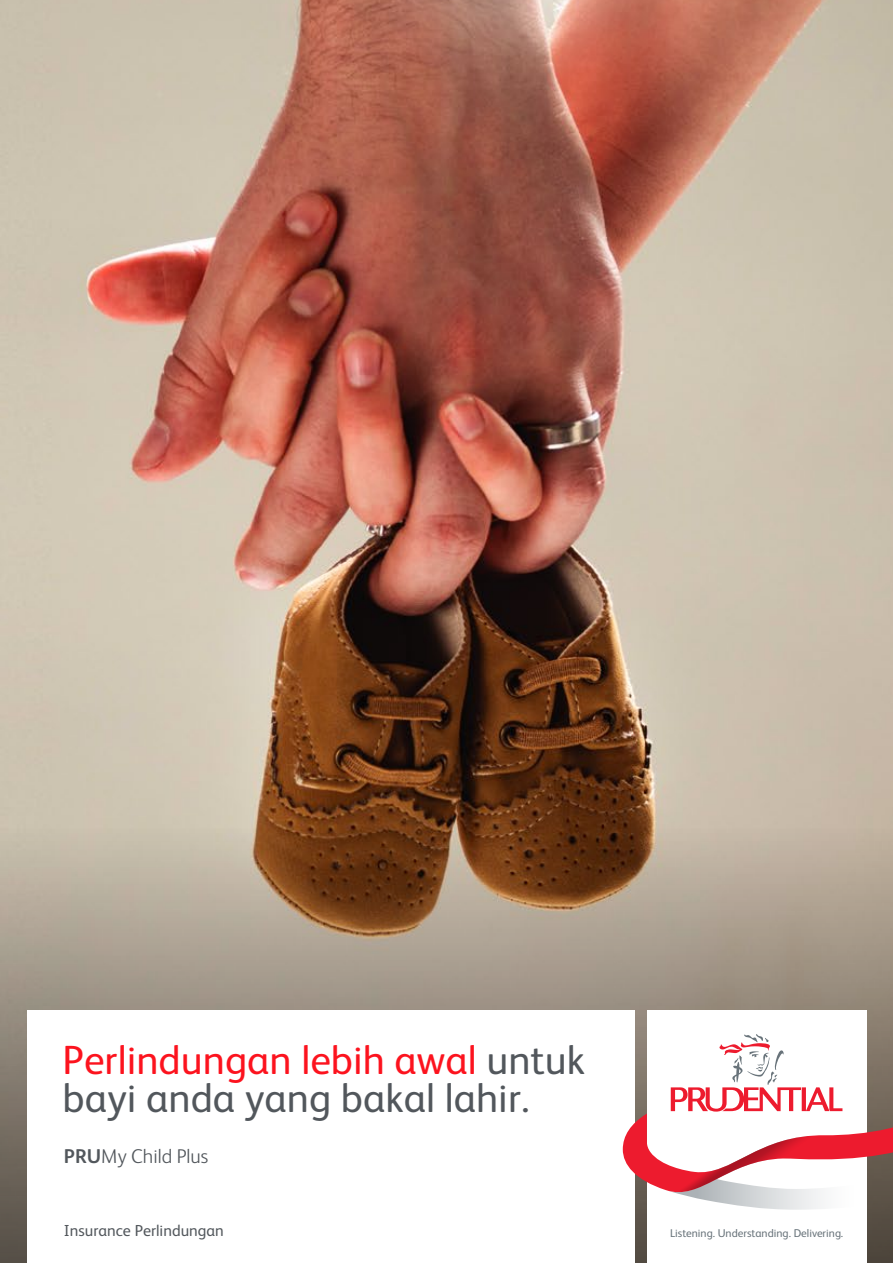
<style>
.page{position:relative;width:893px;height:1263px;background:#fff}
.page>*{position:absolute;margin:0;border:0;box-sizing:border-box;transform-origin:0 0}
.t1{font:40.8px/38.2px "FS Albert Pro";color:#52575c}
.t2{font:300 19.95px "FS Albert Pro";color:#52575c}
.t3{font:16.05px "FS Albert Pro";color:#52575c}
.t4{font:11.25px "FS Albert Pro";color:#68737a}
.s1{color:#fc131e}
.s2{font-weight:700}
</style>
<div class="page">
<img style="left:0;top:0;width:893px;height:819px">
<svg style="left:0;top:819px;width:893px;height:444px;background:#a08d7a"></svg>
<div style="left:27px;top:1010px;width:608px;height:253px;background:#fff"></div>
<div style="left:647px;top:1010px;width:219px;height:253px;background:#fff"></div>
<svg style="left:623px;top:1034px;width:270px;height:176px"></svg>
<p class="t1" style="left:63px;top:1038px;width:524px"><span class="s1">Perlindungan lebih awal</span> untuk bayi anda yang bakal lahir.</p>
<p class="t2" style="left:64px;top:1142px;width:146px"><span class="s2">PRU</span>My Child Plus</p>
<p class="t3" style="left:64px;top:1219px;width:161px">Insurance Perlindungan</p>
<p class="t4" style="left:670px;top:1225px;width:175px">Listening. Understanding. Delivering.</p>
</div>
